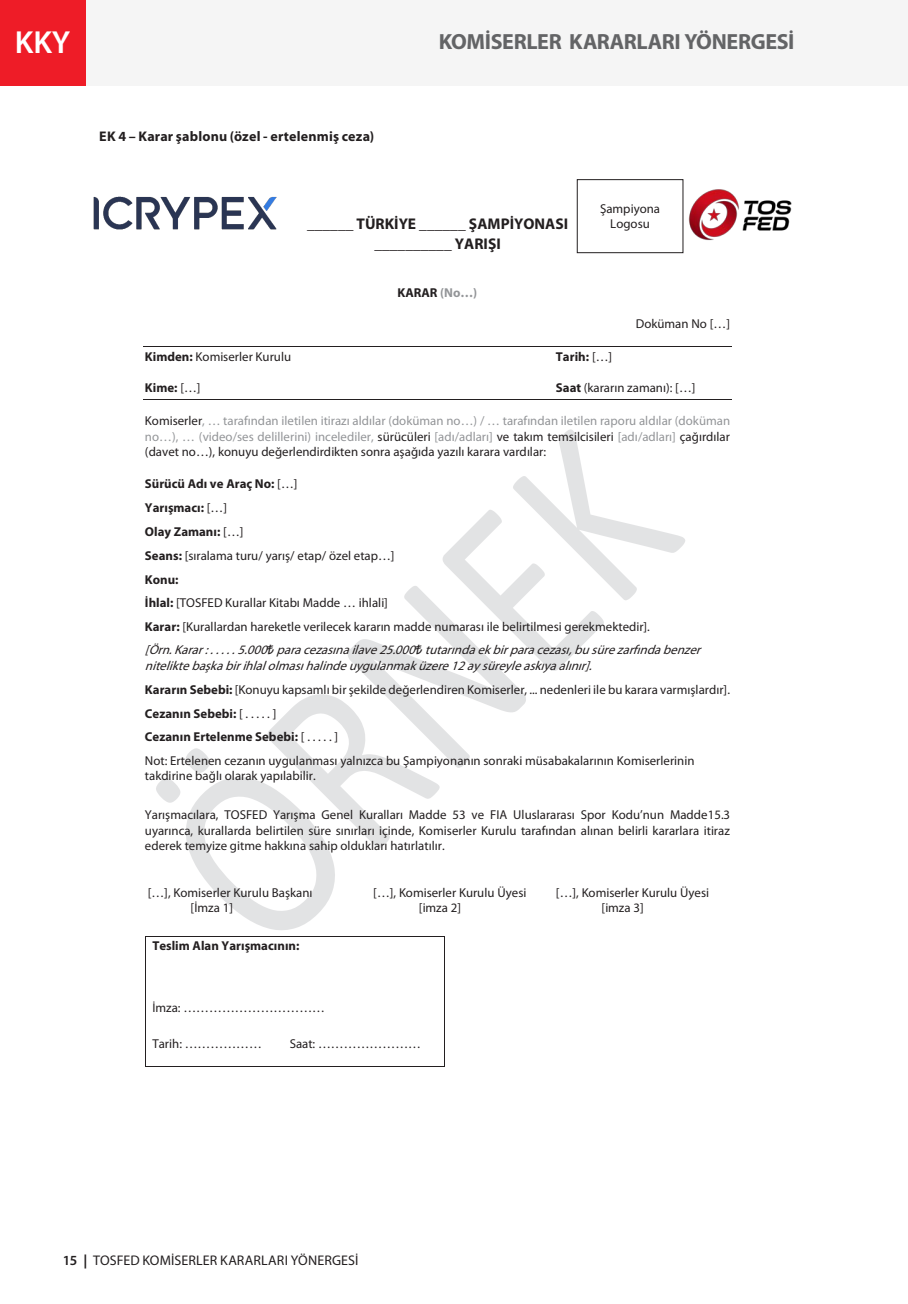
<style>
.page{position:relative;width:908px;height:1304px;background:#fff}
.page>*{position:absolute;margin:0;border:0;box-sizing:border-box;transform-origin:0 0}
.t1{font:600 32px "Myriad Pro";color:#fff}
.t2{font:700 22px "Myriad Pro";letter-spacing:-.015em;color:#636466}
.t3{font:700 15.6px "Myriad Pro";color:#231f20}
.t4{font:14px "Myriad Pro";letter-spacing:.005em;color:#231f20}
.İkincil_-_1_1{font:700 14px "Myriad Pro";letter-spacing:.015em;color:#231f20}
.t5{font:12.8px/23.8px "Myriad Pro";color:#231f20}
.t6{font:12.8px/15.6px "Myriad Pro";color:#939598;text-align:justify}
.t7{font:700 12.8px "Myriad Pro";color:#231f20}
.s1{color:#939598}
.s2{font-weight:700}
.s3{font-weight:400}
.s4{color:#231f20}
.s5{font-style:italic}
.s6{font-family:"Arial";font-style:italic}
.s7{font-weight:600}
</style>
<div class="page">
<div style="left:85px;top:0;width:822px;height:85px;background:#f5f5f5"></div>
<div style="left:0;top:0;width:85px;height:85px;background:#ee1c27"></div>
<img style="left:93px;top:196px;width:184px;height:34px">
<img style="left:688px;top:189px;width:104px;height:52px">
<div style="left:576px;top:179px;width:107px;height:74px;border:1px solid #231f20"></div>
<hr style="left:143px;top:346px;width:588px;height:1px;background:#231f20">
<hr style="left:143px;top:399px;width:588px;height:1px;background:#231f20">
<hr style="left:145px;top:936px;width:299px;height:1px;background:#231f20">
<svg style="left:156px;top:429px;width:529px;height:508px"></svg>
<hr style="left:145px;top:937px;width:1px;height:129px;background:#231f20">
<hr style="left:145px;top:1066px;width:299px;height:1px;background:#231f20">
<hr style="left:444px;top:937px;width:1px;height:129px;background:#231f20">
<h1 class="t1" style="left:15px;top:22px;width:57px">KKY</h1>
<h2 class="t2" style="left:438px;top:28px;width:357px">KOMİSERLER KARARLARI YÖNERGESİ</h2>
<p class="İkincil_-_1_1" style="left:99px;top:127px;width:276px">EK 4 – Karar şablonu (özel - ertelenmiş ceza)</p>
<p class="t3" style="left:307px;top:214px;width:262px">______ TÜRKİYE ______ ŞAMPİYONASI</p>
<p class="t3" style="left:374px;top:233px;width:128px">__________ YARIŞI</p>
<p class="t7" style="left:397px;top:284px;width:81px">KARAR <span class="s1">(No…)</span></p>
<p class="t5" style="left:599px;top:201px;width:62px;line-height:15.6px;text-align:center">Şampiyona<br>Logosu</p>
<p class="t5" style="left:635px;top:311px;width:96px">Doküman No […]</p>
<p class="t5" style="left:145px;top:345px;width:148px"><span class="s2">Kimden:</span> Komiserler Kurulu</p>
<p class="t7" style="left:555px;top:348px;width:58px">Tarih: <span class="s3">[…]</span></p>
<p class="t7" style="left:145px;top:380px;width:57px">Kime: <span class="s3">[…]</span></p>
<p class="t5" style="left:555px;top:376px;width:141px"><span class="s2">Saat</span> (kararın zamanı): […]</p>
<p class="t6" style="left:145px;top:413px;width:586px"><span class="s4">Komiserler</span>, … tarafından iletilen itirazı aldılar (doküman no…) / … tarafından iletilen raporu aldılar (doküman no…), … (video/ses delillerini) incelediler, <span class="s4">sürücüleri</span> [adı/adları] <span class="s4">ve takım temsilcisileri</span> [adı/adları] <span class="s4">çağırdılar (davet no…), konuyu değerlendirdikten sonra aşağıda yazılı karara vardılar:</span></p>
<p class="t5" style="left:145px;top:472px;width:561px"><span class="s2">Sürücü Adı ve Araç No:</span> […]<br><span class="s2">Yarışmacı:</span> […]<br><span class="s2">Olay Zamanı:</span> […]<br><span class="s2">Seans:</span> [sıralama turu/ yarış/ etap/ özel etap…]<br><span class="s2">Konu:<br>İhlal:</span> [TOSFED Kurallar Kitabı Madde … ihlali]<br><span class="s2">Karar:</span> [Kurallardan hareketle verilecek kararın madde numarası ile belirtilmesi gerekmektedir]. <span class="s5">[Örn.Karar:.....5.000</span><span class="s6">₺</span> <span class="s5">paracezasınailave25.000</span><span class="s6">₺</span> <span class="s5">tutarındaekbirparacezası,busürezarfındabenzer</span></p>
<p class="t5" style="left:145px;top:654px;width:586px"><span class="s5">niteliktebaşkabirihlalolmasıhalindeuygulanmaküzere12aysüreyleaskıyaalınır].<br></span><span class="s2">Kararın Sebebi:</span> [Konuyu kapsamlı bir şekilde değerlendiren Komiserler, ... nedenleri ile bu karara varmışlardır].<br><span class="s2">Cezanın Sebebi:</span> [ . . . . . ]<br><span class="s2">Cezanın Ertelenme Sebebi:</span> [ . . . . . ]<br>Not: Ertelenen cezanın uygulanması yalnızca bu Şampiyonanın sonraki müsabakalarının Komiserlerinin</p>
<p class="t5" style="left:145px;top:764px;width:172px">takdirine bağlı olarak yapılabilir.</p>
<p class="t5" style="left:145px;top:807px;width:586px;line-height:15.6px;text-align:justify">Yarışmacılara, TOSFED Yarışma Genel Kuralları Madde 53 ve FIA Uluslararası Spor Kodu’nun Madde15.3 uyarınca, kurallarda belirtilen süre sınırları içinde, Komiserler Kurulu tarafından alınan belirli kararlara itiraz ederek temyize gitme hakkına sahip oldukları hatırlatılır.</p>
<p class="t5" style="left:148px;top:880px;width:166px">[…], Komiserler Kurulu Başkanı</p>
<p class="t5" style="left:373px;top:880px;width:155px">[…], Komiserler Kurulu Üyesi</p>
<p class="t5" style="left:555px;top:880px;width:155px">[…], Komiserler Kurulu Üyesi</p>
<p class="t5" style="left:190px;top:896px;width:44px">[İmza 1]</p>
<p class="t5" style="left:419px;top:896px;width:44px">[imza 2]</p>
<p class="t5" style="left:601px;top:896px;width:44px">[imza 3]</p>
<p class="t7" style="left:152px;top:937px;width:148px">Teslim Alan Yarışmacının:</p>
<p class="t5" style="left:152px;top:995px;width:174px">İmza: ……………………………</p>
<p class="t5" style="left:152px;top:1031px;width:111px">Tarih: ………………</p>
<p class="t5" style="left:289px;top:1031px;width:133px">Saat: ……………………</p>
<p class="t4" style="left:63px;top:1252px;width:297px"><span class="s7">15</span> <span class="s2">|</span> TOSFED KOMİSERLER KARARLARI YÖNERGESİ</p>
</div>
